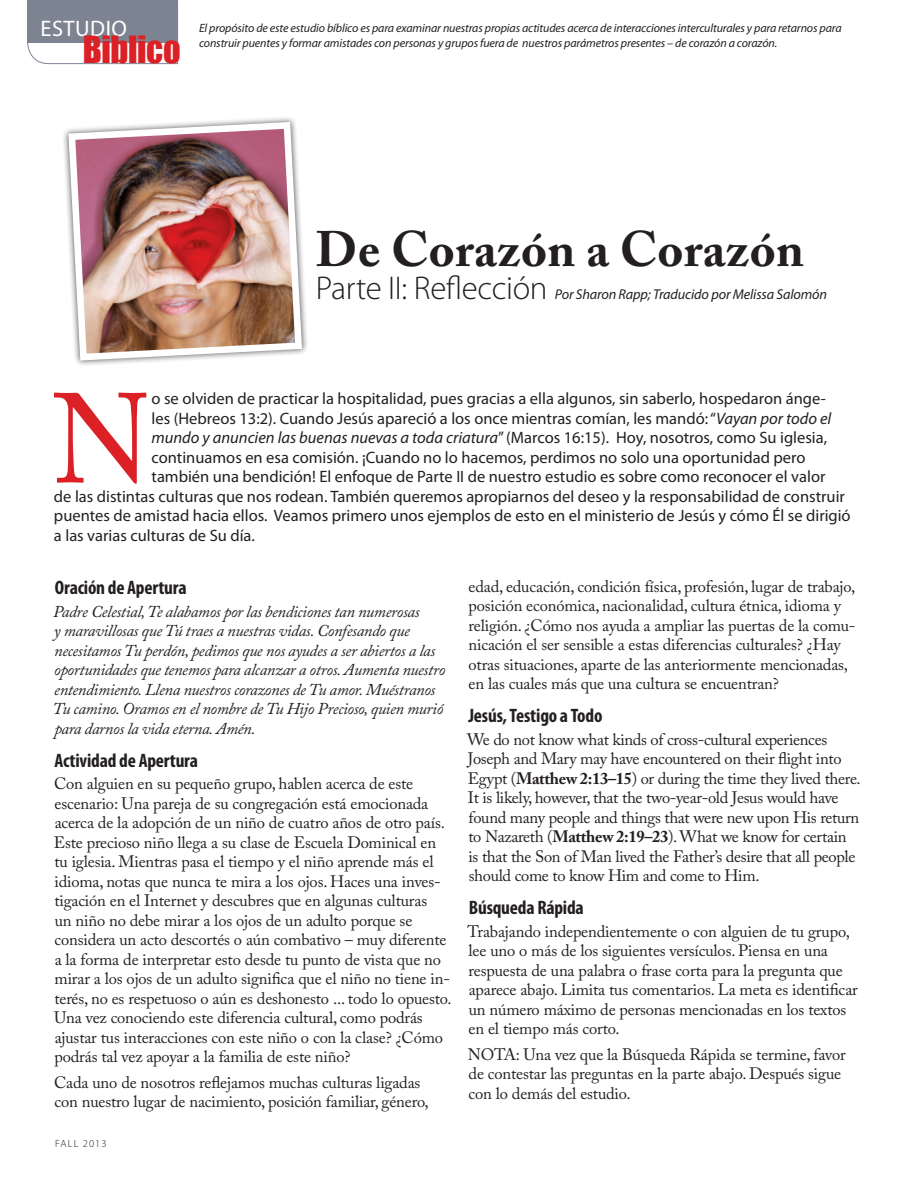
<style>
.page{position:relative;width:918px;height:1188px;background:#fff}
.page>*{position:absolute;margin:0;border:0;box-sizing:border-box;transform-origin:0 0}
.t1{font:126.15px "Adobe Caslon Pro";color:#db2026}
.t2{font:700 49.5px "Adobe Caslon Pro";letter-spacing:.01em;color:#231f20}
.t3{font:34.5px "Impact";letter-spacing:-.01em;color:#db2026}
.t4{font:300 33px "Myriad Pro";letter-spacing:-.01em;color:#231f20}
.t5{font:22.5px "Myriad Pro";color:#fff}
.t6{font:700 condensed 19.5px "Myriad Pro";letter-spacing:-.01em;color:#231f20}
.t7{font:16.5px/19.5px "Adobe Caslon Pro";letter-spacing:-.01em;color:#231f20}
.t8{font:16.5px "Myriad Pro";color:#231f20}
.t9{font:italic 16.5px/19.5px "Adobe Caslon Pro";letter-spacing:-.02em;color:#231f20}
.t10{font:italic 16.5px "Myriad Pro";color:#231f20}
.t11{font:italic 14.25px "Myriad Pro";letter-spacing:-.01em;color:#231f20}
.t12{font:italic 12px/15px "Myriad Pro";letter-spacing:-.01em;color:#231f20}
.t13{font:300 10.5px "Myriad Pro";letter-spacing:.1em;color:#231f20}
.s1{font-style:italic}
.s2{font-style:normal}
.s3{font-weight:700}
</style>
<div class="page">
<img style="left:65px;top:118px;width:240px;height:246px">
<svg style="left:27px;top:42px;width:151px;height:22px"></svg>
<div style="left:27px;top:0;width:151px;height:42px;background:#7c8391"></div>
<h3 class="t5" style="left:41px;top:15px;width:88px">estudio</h3>
<h3 class="t3" style="left:83px;top:23px;width:99px">Biblico</h3>
<p class="t12" style="left:199px;top:20px;width:644px">El propósito de este estudio bíblico es para examinar nuestras propias actitudes acerca de interacciones interculturales y para retarnos para construir puentes y formar amistades con personas y grupos fuera de nuestros parámetros presentes – de corazón a corazón.</p>
<h2 class="t2" style="left:316px;top:220px;width:490px">De Corazón a Corazón</h2>
<h3 class="t4" style="left:316px;top:270px;width:233px">Parte II: Reflección</h3>
<p class="t11" style="left:555px;top:286px;width:274px">Por Sharon Rapp; Traducido por Melissa Salomón</p>
<h1 class="t1" style="left:51px;top:365px;width:102px">N</h1>
<p class="t8" style="left:152px;top:389px;width:676px">o se olviden de practicar la hospitalidad, pues gracias a ella algunos, sin saberlo, hospedaron ánge-</p>
<p class="t8" style="left:152px;top:408px;width:681px">les (Hebreos 13:2). Cuando Jesús apareció a los once mientras comían, les mandó: “<span class="s1">Vayan por todo el</span></p>
<p class="t10" style="left:152px;top:428px;width:677px">mundo y anuncien las buenas nuevas a toda criatura<span class="s2">” (Marcos 16:15). Hoy, nosotros, como Su iglesia,</span></p>
<p class="t8" style="left:152px;top:447px;width:655px">continuamos en esa comisión. ¡Cuando no lo hacemos, perdimos no solo una oportunidad pero</p>
<p class="t8" style="left:152px;top:467px;width:675px">también una bendición! El enfoque de Parte II de nuestro estudio es sobre como reconocer el valor</p>
<p class="t8" style="left:54px;top:486px;width:792px">de las distintas culturas que nos rodean. También queremos apropiarnos del deseo y la responsabilidad de construir</p>
<p class="t8" style="left:54px;top:506px;width:798px">puentes de amistad hacia ellos. Veamos primero unos ejemplos de esto en el ministerio de Jesús y cómo Él se dirigió</p>
<p class="t8" style="left:54px;top:525px;width:203px">a las varias culturas de Su día.</p>
<p class="t6" style="left:55px;top:576px;width:133px">Oración de Apertura</p>
<p class="t9" style="left:53px;top:601px;width:394px">Padre Celestial, Te alabamos por las bendiciones tan numerosas<br>y maravillosas que Tú traes a nuestras vidas. Confesando que necesitamos Tu perdón, pedimos que nos ayudes a ser abiertos a las oportunidades que tenemos para alcanzar a otros. Aumenta nuestro entendimiento. Llena nuestros corazones de Tu amor. Muéstranos Tu camino. Oramos en el nombre de Tu Hijo Precioso, quien murió para darnos la vida eterna. Amén.</p>
<p class="t6" style="left:55px;top:748px;width:145px">Actividad de Apertura</p>
<p class="t7" style="left:54px;top:774px;width:399px">Con alguien en su pequeño grupo, hablen acerca de este escenario: Una pareja de su congregación está emocionada acerca de la adopción de un niño de cuatro años de otro país.<br>Este precioso niño llega a su clase de Escuela Dominical en tu iglesia. Mientras pasa el tiempo y el niño aprende más el idioma, notas que nunca te mira a los ojos. Haces una inves&shy;tigación en el Internet y descubres que en algunas culturas<br>un niño no debe mirar a los ojos de un adulto porque se considera un acto descortés o aún combativo – muy diferente a la forma de interpretar esto desde tu punto de vista que no mirar a los ojos de un adulto significa que el niño no tiene in&shy;terés, no es respetuoso o aún es deshonesto ... todo lo opuesto.<br>Una vez conociendo este diferencia cultural, como podrás ajustar tus interacciones con este niño o con la clase? ¿Cómo podrás tal vez apoyar a la familia de este niño?</p>
<p class="t7" style="left:54px;top:1072px;width:376px">Cada uno de nosotros reflejamos muchas culturas ligadas con nuestro lugar de nacimiento, posición familiar, género,</p>
<p class="t13" style="left:55px;top:1138px;width:53px">fall 2013</p>
<p class="t7" style="left:469px;top:576px;width:389px">edad, educación, condición física, profesión, lugar de trabajo, posición económica, nacionalidad, cultura étnica, idioma y religión. ¿Cómo nos ayuda a ampliar las puertas de la comu&shy;nicación el ser sensible a estas diferencias culturales? ¿Hay otras situaciones, aparte de las anteriormente mencionadas, en las cuales más que una cultura se encuentran?</p>
<p class="t6" style="left:468px;top:704px;width:136px">Jesús, Testigo a Todo</p>
<p class="t7" style="left:467px;top:729px;width:395px">We do not know what kinds of cross-cultural experiences Joseph and Mary may have encountered on their flight into Egypt (<span class="s3">Matthew 2:13–15</span>) or during the time they lived there.<br>It is likely, however, that the two-year-old Jesus would have found many people and things that were new upon His return to Nazareth (<span class="s3">Matthew 2:19–23</span>). What we know for certain<br>is that the Son of Man lived the Father’s desire that all people should come to know Him and come to Him.</p>
<p class="t6" style="left:469px;top:896px;width:116px">Búsqueda Rápida</p>
<p class="t7" style="left:468px;top:921px;width:392px">Trabajando independientemente o con alguien de tu grupo, lee uno o más de los siguientes versículos. Piensa en una respuesta de una palabra o frase corta para la pregunta que aparece abajo. Limita tus comentarios. La meta es identificar un número máximo de personas mencionadas en los textos en el tiempo más corto.</p>
<p class="t7" style="left:468px;top:1044px;width:379px">NOTA: Una vez que la Búsqueda Rápida se termine, favor de contestar las preguntas en la parte abajo. Después sigue con lo demás del estudio.</p>
</div>
